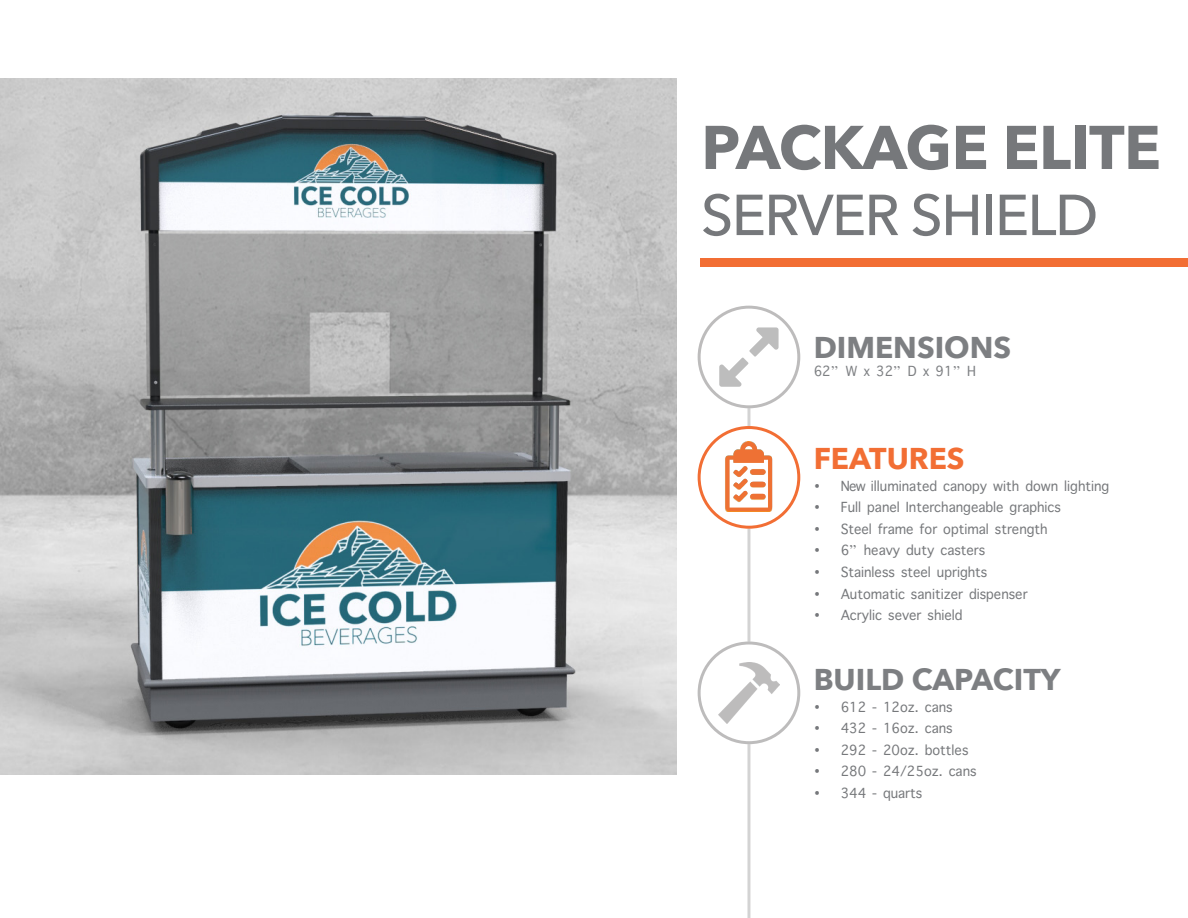
<style>
.page{position:relative;width:1188px;height:918px;background:#fff}
.page>*{position:absolute;margin:0;border:0;box-sizing:border-box;transform-origin:0 0}
.t1{font:700 60.9px "Avenir Next";letter-spacing:-.01em;color:#76787b}
.t2{font:500 57.15px "Avenir Next";letter-spacing:-.03em;color:#76787b}
.t3{font:700 30px "Avenir Next";color:#7d7f82}
.t4{font:700 30px "Avenir Next";color:#f26e34}
.t5{font:18.9px "Apple Symbols";color:#76787b;scale:.95 1}
</style>
<div class="page">
<div style="left:701px;top:258px;width:487px;height:8px;background:#f26e34"></div>
<img style="left:0;top:79px;width:676px;height:695px">
<div style="left:698px;top:642px;width:102px;height:102px;border:3px solid #231f20;border-radius:50%"></div>
<div style="left:698px;top:426px;width:102px;height:103px;border:3px solid #f26e34;border-radius:50%"></div>
<hr style="left:747px;top:408px;width:3px;height:18px;background:#231f20">
<hr style="left:747px;top:529px;width:3px;height:113px;background:#231f20">
<hr style="left:747px;top:744px;width:3px;height:174px;background:#231f20">
<svg style="left:719px;top:327px;width:60px;height:60px"></svg>
<img style="left:772px;top:458px;width:1px;height:52px">
<img style="left:718px;top:662px;width:61px;height:61px">
<div style="left:698px;top:306px;width:102px;height:102px;border:3px solid #231f20;border-radius:50%"></div>
<svg style="left:725px;top:442px;width:47px;height:69px"></svg>
<p class="t1" style="left:701px;top:95px;width:461px">PACKAGE ELITE</p>
<p class="t2" style="left:701px;top:167px;width:399px">SERVER SHIELD</p>
<p class="t3" style="left:814px;top:322px;width:199px">DIMENSIONS</p>
<p class="t4" style="left:814px;top:433px;width:152px">FEATURES</p>
<p class="t5" style="left:814px;top:472px;width:9px">•</p>
<p class="t5" style="left:874px;top:472px;width:52px">●●◆ ■ ▼</p>
<p class="t5" style="left:1006px;top:472px;width:102px">▼ □■● ▼■</p>
<p class="t5" style="left:814px;top:494px;width:116px">• ◆●● ■●■▼</p>
<p class="t5" style="left:814px;top:516px;width:63px">• ▼●</p>
<p class="t5" style="left:925px;top:516px;width:123px">□ □▼ ●▲▼ ■▼</p>
<p class="t5" style="left:814px;top:537px;width:9px">•</p>
<p class="t5" style="left:886px;top:537px;width:45px">❖ ◆▼</p>
<p class="t5" style="left:954px;top:537px;width:34px">▲▼ ▲</p>
<p class="t5" style="left:814px;top:559px;width:139px">• ▼ ■●▲▲▲▼ ●◆</p>
<p class="t5" style="left:814px;top:580px;width:135px">• ◆▼□ ▼ ▲■▼</p>
<p class="t5" style="left:980px;top:580px;width:39px">▲ ■▲</p>
<p class="t5" style="left:814px;top:602px;width:9px">•</p>
<p class="t5" style="left:869px;top:602px;width:92px">●▲❖▲●</p>
<p class="t3" style="left:814px;top:653px;width:248px">BUILD CAPACITY</p>
<p class="t5" style="left:814px;top:693px;width:9px">•</p>
<p class="t5" style="left:900px;top:693px;width:57px">□ ■▲</p>
<p class="t5" style="left:814px;top:715px;width:48px">• ✔✓</p>
<p class="t5" style="left:900px;top:715px;width:57px">□ ■▲</p>
<p class="t5" style="left:814px;top:737px;width:9px">•</p>
<p class="t5" style="left:900px;top:737px;width:74px">□ □▼▼● ▲</p>
<p class="t5" style="left:814px;top:758px;width:9px">•</p>
<p class="t5" style="left:814px;top:780px;width:116px">• ✓✔✔ ❑◆ ▼▲</p>
</div>
